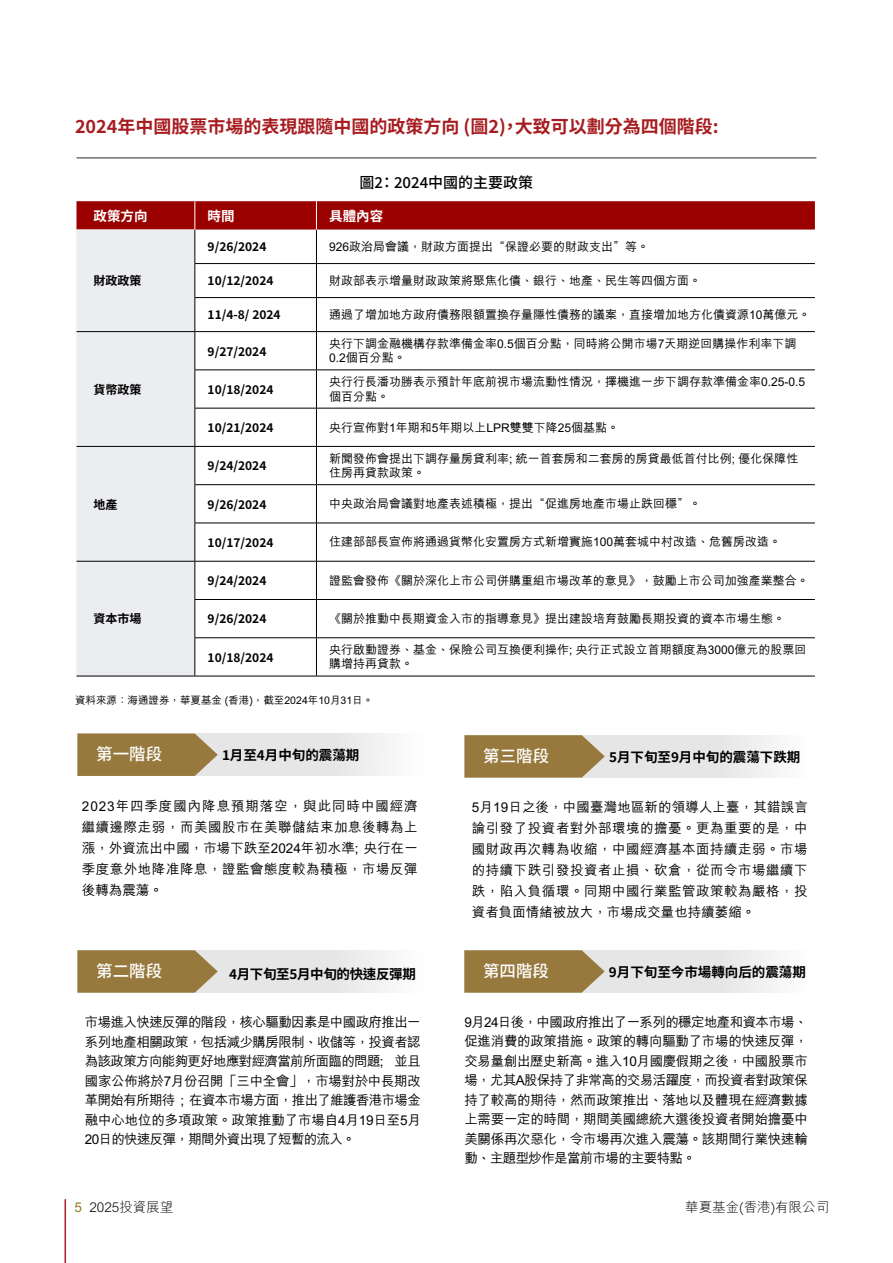
<style>
.page{position:relative;width:893px;height:1263px;background:#fff}
.page>*{position:absolute;margin:0;border:0;box-sizing:border-box;transform-origin:0 0}
.t1{font:700 18px "Noto Sans TC";color:#a71c20}
.t2{font:500 16.5px "Noto Sans TC";color:#fff}
.t3{font:500 15px "Noto Sans TC";color:#000}
.t4{font:500 13.5px/19.5px "M Hei HK";letter-spacing:-.005em;color:#000;text-align:justify}
.t5{font:700 13.5px "Noto Sans TC";color:#000}
.t6{font:300 13.5px "M Hei HK";color:#000}
.t7{font:700 13.5px "Noto Sans TC";letter-spacing:-.025em;color:#000}
.t8{font:700 13.5px "Noto Sans TC";color:#fff}
.t9{font:500 12px/14.4px "M Hei HK";color:#000}
.t10{font:700 12px "Noto Sans TC";color:#000}
.t11{font:500 10.5px "M Hei HK";color:#000}
.s1{font-weight:700;color:#9c772c}
</style>
<div class="page">
<hr style="left:76px;top:157px;width:740px;height:1px;background:#404040">
<div style="left:76px;top:230px;width:119px;height:446px;background:#ebedf0"></div>
<hr style="left:195px;top:230px;width:1px;height:33px;background:#000">
<hr style="left:316px;top:230px;width:1px;height:33px;background:#000">
<hr style="left:195px;top:263px;width:121px;height:1px;background:#000">
<hr style="left:195px;top:264px;width:1px;height:33px;background:#000">
<hr style="left:316px;top:263px;width:499px;height:1px;background:#000">
<hr style="left:316px;top:264px;width:1px;height:33px;background:#000">
<hr style="left:195px;top:297px;width:121px;height:1px;background:#000">
<hr style="left:195px;top:298px;width:1px;height:33px;background:#000">
<hr style="left:316px;top:297px;width:499px;height:1px;background:#000">
<hr style="left:316px;top:298px;width:1px;height:33px;background:#000">
<hr style="left:195px;top:331px;width:121px;height:1px;background:#000">
<hr style="left:195px;top:332px;width:1px;height:38px;background:#000">
<hr style="left:316px;top:331px;width:499px;height:1px;background:#000">
<hr style="left:316px;top:332px;width:1px;height:38px;background:#000">
<hr style="left:195px;top:370px;width:121px;height:1px;background:#000">
<hr style="left:195px;top:370px;width:1px;height:38px;background:#000">
<hr style="left:316px;top:370px;width:499px;height:1px;background:#000">
<hr style="left:316px;top:370px;width:1px;height:38px;background:#000">
<hr style="left:195px;top:408px;width:121px;height:1px;background:#000">
<hr style="left:195px;top:408px;width:1px;height:38px;background:#000">
<hr style="left:316px;top:408px;width:499px;height:1px;background:#000">
<hr style="left:316px;top:408px;width:1px;height:38px;background:#000">
<hr style="left:195px;top:446px;width:121px;height:1px;background:#000">
<hr style="left:195px;top:447px;width:1px;height:37px;background:#000">
<hr style="left:316px;top:446px;width:499px;height:1px;background:#000">
<hr style="left:316px;top:447px;width:1px;height:37px;background:#000">
<hr style="left:195px;top:484px;width:121px;height:1px;background:#000">
<hr style="left:195px;top:485px;width:1px;height:38px;background:#000">
<hr style="left:316px;top:484px;width:499px;height:1px;background:#000">
<hr style="left:316px;top:485px;width:1px;height:38px;background:#000">
<hr style="left:195px;top:523px;width:121px;height:1px;background:#000">
<hr style="left:195px;top:523px;width:1px;height:38px;background:#000">
<hr style="left:316px;top:523px;width:499px;height:1px;background:#000">
<hr style="left:316px;top:523px;width:1px;height:38px;background:#000">
<hr style="left:195px;top:561px;width:121px;height:1px;background:#000">
<hr style="left:195px;top:561px;width:1px;height:38px;background:#000">
<hr style="left:316px;top:561px;width:499px;height:1px;background:#000">
<hr style="left:316px;top:561px;width:1px;height:38px;background:#000">
<hr style="left:195px;top:599px;width:121px;height:1px;background:#000">
<hr style="left:195px;top:600px;width:1px;height:37px;background:#000">
<hr style="left:316px;top:599px;width:499px;height:1px;background:#000">
<hr style="left:316px;top:600px;width:1px;height:37px;background:#000">
<hr style="left:195px;top:637px;width:121px;height:1px;background:#000">
<hr style="left:195px;top:638px;width:1px;height:38px;background:#000">
<hr style="left:316px;top:637px;width:499px;height:1px;background:#000">
<hr style="left:316px;top:638px;width:1px;height:38px;background:#000">
<hr style="left:76px;top:676px;width:119px;height:1px;background:#000">
<hr style="left:195px;top:676px;width:121px;height:1px;background:#000">
<hr style="left:316px;top:676px;width:499px;height:1px;background:#000">
<hr style="left:76px;top:331px;width:119px;height:1px;background:#000">
<hr style="left:76px;top:446px;width:119px;height:1px;background:#000">
<hr style="left:76px;top:561px;width:119px;height:1px;background:#000">
<svg style="left:76px;top:201px;width:739px;height:29px;background:#9c0707"></svg>
<svg style="left:218px;top:733px;width:169px;height:43px;background:#e8e8e9"></svg>
<svg style="left:77px;top:733px;width:141px;height:43px;background:#9e834e"></svg>
<svg style="left:605px;top:735px;width:169px;height:43px;background:#e8e8e9"></svg>
<svg style="left:464px;top:735px;width:141px;height:43px;background:#9e834e"></svg>
<svg style="left:605px;top:950px;width:169px;height:43px;background:#e8e8e9"></svg>
<svg style="left:464px;top:950px;width:141px;height:43px;background:#9e834e"></svg>
<svg style="left:218px;top:950px;width:169px;height:43px;background:#e8e8e9"></svg>
<svg style="left:77px;top:950px;width:141px;height:43px;background:#9e834e"></svg>
<hr style="left:65px;top:1199px;width:1px;height:64px;background:#a71c20">
<h1 class="t1" style="left:75px;top:117px;width:645px">2024年中國股票市場的表現跟隨中國的政策方向 (圖2)，大致可以劃分為四個階段:</h1>
<p class="t3" style="left:360px;top:174px;width:175px">圖2： 2024中國的主要政策</p>
<p class="t8" style="left:93px;top:208px;width:55px">政策方向</p>
<p class="t8" style="left:208px;top:208px;width:28px">時間</p>
<p class="t8" style="left:329px;top:208px;width:55px">具體內容</p>
<p class="t10" style="left:93px;top:274px;width:49px">財政政策</p>
<p class="t10" style="left:93px;top:383px;width:49px">貨幣政策</p>
<p class="t10" style="left:93px;top:497px;width:25px">地產</p>
<p class="t10" style="left:93px;top:612px;width:49px">資本市場</p>
<p class="t10" style="left:208px;top:240px;width:60px">9/26/2024</p>
<p class="t9" style="left:329px;top:238px;width:322px">926政治局會議，財政方面提出“保證必要的財政支出”等。</p>
<p class="t10" style="left:208px;top:274px;width:67px">10/12/2024</p>
<p class="t9" style="left:329px;top:272px;width:373px">財政部表示增量財政政策將聚焦化債、銀行、地產、民生等四個方面。</p>
<p class="t10" style="left:208px;top:308px;width:75px">11/4-8/ 2024</p>
<p class="t9" style="left:329px;top:306px;width:483px">通過了增加地方政府債務限額置換存量隱性債務的議案，直接增加地方化債資源10萬億元。</p>
<p class="t10" style="left:208px;top:344px;width:60px">9/27/2024</p>
<p class="t9" style="left:329px;top:335px;width:469px">央行下調金融機構存款準備金率0.5個百分點，同時將公開市場7天期逆回購操作利率下調<br>0.2個百分點。</p>
<p class="t10" style="left:208px;top:383px;width:67px">10/18/2024</p>
<p class="t9" style="left:329px;top:374px;width:478px">央行行長潘功勝表示預計年底前視市場流動性情況，擇機進一步下調存款準備金率0.25-0.5個百分點。</p>
<p class="t10" style="left:208px;top:421px;width:67px">10/21/2024</p>
<p class="t9" style="left:329px;top:419px;width:292px">央行宣佈對1年期和5年期以上LPR雙雙下降25個基點。</p>
<p class="t10" style="left:208px;top:459px;width:60px">9/24/2024</p>
<p class="t9" style="left:329px;top:450px;width:471px">新聞發佈會提出下調存量房貸利率; 統一首套房和二套房的房貸最低首付比例; 優化保障性住房再貸款政策。</p>
<p class="t10" style="left:208px;top:497px;width:60px">9/26/2024</p>
<p class="t9" style="left:329px;top:496px;width:373px">中央政治局會議對地產表述積極，提出“促進房地產市場止跌回穩”。</p>
<p class="t10" style="left:208px;top:536px;width:67px">10/17/2024</p>
<p class="t9" style="left:329px;top:534px;width:454px">住建部部長宣佈將通過貨幣化安置房方式新增實施100萬套城中村改造、危舊房改造。</p>
<p class="t10" style="left:208px;top:574px;width:60px">9/24/2024</p>
<p class="t9" style="left:329px;top:572px;width:481px">證監會發佈《關於深化上市公司併購重組市場改革的意見》，鼓勵上市公司加強產業整合。</p>
<p class="t10" style="left:208px;top:612px;width:60px">9/26/2024</p>
<p class="t9" style="left:329px;top:610px;width:457px">《關於推動中長期資金入市的指導意見》提出建設培育鼓勵長期投資的資本市場生態。</p>
<p class="t10" style="left:208px;top:650px;width:67px">10/18/2024</p>
<p class="t9" style="left:329px;top:642px;width:479px">央行啟動證券、基金、保險公司互換便利操作; 央行正式設立首期額度為3000億元的股票回購增持再貸款。</p>
<p class="t11" style="left:75px;top:693px;width:300px">資料來源：海通證券，華夏基金 (香港)，截至2024年10月31日。</p>
<p class="t2" style="left:96px;top:745px;width:67px">第一階段</p>
<p class="t5" style="left:222px;top:748px;width:139px">1月至4月中旬的震蕩期</p>
<p class="t2" style="left:483px;top:747px;width:67px">第三階段</p>
<p class="t5" style="left:609px;top:749px;width:193px">5月下旬至9月中旬的震蕩下跌期</p>
<p class="t4" style="left:82px;top:794px;width:337px;line-height:21px">2023年四季度國內降息預期落空，與此同時中國經濟繼續邊際走弱，而美國股市在美聯儲結束加息後轉為上漲，外資流出中國，市場下跌至2024年初水準; 央行在一季度意外地降准降息，證監會態度較為積極，市場反彈後轉為震蕩。</p>
<p class="t4" style="left:472px;top:795px;width:337px;line-height:21px">5月19日之後，中國臺灣地區新的領導人上臺，其錯誤言論引發了投資者對外部環境的擔憂。更為重要的是，中國財政再次轉為收縮，中國經濟基本面持續走弱。市場的持續下跌引發投資者止損、砍倉，從而令市場繼續下跌，陷入負循環。同期中國行業監管政策較為嚴格，投資者負面情緒被放大，市場成交量也持續萎縮。</p>
<p class="t2" style="left:96px;top:962px;width:67px">第二階段</p>
<p class="t7" style="left:229px;top:966px;width:188px">4月下旬至5月中旬的快速反彈期</p>
<p class="t2" style="left:483px;top:962px;width:67px">第四階段</p>
<p class="t5" style="left:609px;top:964px;width:198px">9月下旬至今市場轉向后的震蕩期</p>
<p class="t4" style="left:85px;top:1012px;width:337px">市場進入快速反彈的階段，核心驅動因素是中國政府推出一系列地產相關政策，包括減少購房限制、收儲等，投資者認為該政策方向能夠更好地應對經濟當前所面臨的問題; 並且國家公佈將於7月份召開「三中全會」，市場對於中長期改革開始有所期待 ; 在資本市場方面，推出了維護香港市場金融中心地位的多項政策。政策推動了市場自4月19日至5月20日的快速反彈，期間外資出現了短暫的流入。</p>
<p class="t4" style="left:464px;top:1011px;width:345px">9月24日後，中國政府推出了一系列的穩定地產和資本市場、促進消費的政策措施。政策的轉向驅動了市場的快速反彈，交易量創出歷史新高。進入10月國慶假期之後，中國股票市場，尤其A股保持了非常高的交易活躍度，而投資者對政策保持了較高的期待，然而政策推出、落地以及體現在經濟數據上需要一定的時間，期間美國總統大選後投資者開始擔憂中美關係再次惡化，令市場再次進入震蕩。該期間行業快速輪動、主題型炒作是當前市場的主要特點。</p>
<p class="t6" style="left:74px;top:1197px;width:101px"><span class="s1">5</span> 2025投資展望</p>
<p class="t6" style="left:685px;top:1197px;width:145px">華夏基金(香港)有限公司</p>
</div>
